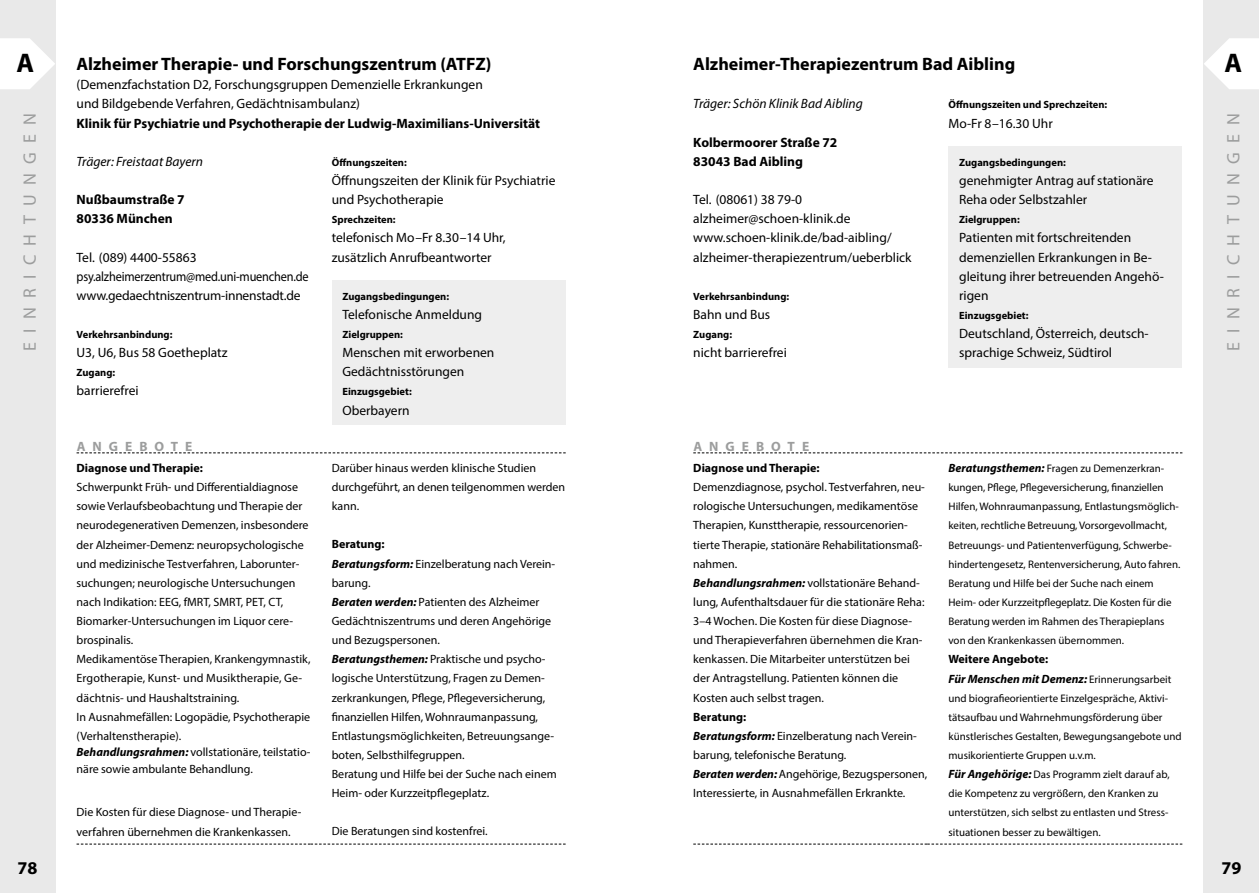
<style>
.page{position:relative;width:1259px;height:893px;background:#fff}
.page>*{position:absolute;margin:0;border:0;box-sizing:border-box;transform-origin:0 0}
.t1{font:700 27px "Myriad Pro";color:#000}
.t2{font:700 18px "Myriad Pro";color:#000}
.t3{font:18px "Myriad Pro";letter-spacing:.52em;color:#9c9d9d}
.t4{font:13.5px/19.2px "Myriad Pro";color:#000}
.t5{font:700 13.5px/19.2px "Myriad Pro";color:#000}
.t6{font:italic 13.5px "Myriad Pro";color:#000}
.t7{font:700 13.5px "Myriad Pro";letter-spacing:.52em;color:#9c9d9d}
.t8{font:12px/19.2px "Myriad Pro";color:#000}
.t9{font:italic 700 12px/19.2px "Myriad Pro";color:#000}
.t10{font:700 12px "Myriad Pro";color:#000}
.t11{font:10.95px/19.2px "Myriad Pro";color:#000}
.t12{font:700 10.5px "Myriad Pro";color:#000}
.s1{font-weight:700;font-style:italic}
.s2{font-weight:700}
.s3{font-weight:700;font-style:italic;font-size:12px}
.s4{font-style:normal}
.s5{font-weight:400;font-style:normal;font-size:10.95px}
</style>
<div class="page">
<div style="left:1203px;top:0;width:56px;height:893px;background:#e9e9e9"></div>
<svg style="left:1204px;top:38px;width:55px;height:51px"></svg>
<div style="left:0;top:0;width:55px;height:893px;background:#e9e9e9"></div>
<svg style="left:0;top:38px;width:55px;height:51px"></svg>
<div style="left:948px;top:147px;width:234px;height:221px;background:#eee"></div>
<svg style="left:693px;top:452px;width:489px;height:1px"></svg>
<svg style="left:693px;top:844px;width:489px;height:1px"></svg>
<div style="left:332px;top:281px;width:234px;height:144px;background:#eee"></div>
<svg style="left:77px;top:452px;width:489px;height:1px"></svg>
<svg style="left:77px;top:844px;width:489px;height:1px"></svg>
<h1 class="t1" style="left:17px;top:45px;width:19px">A</h1>
<h2 class="t3" style="left:19px;top:351px;width:240px;rotate:-90deg">EINRICHTUNGEN</h2>
<h2 class="t2" style="left:77px;top:52px;width:416px">Alzheimer Therapie- und Forschungszentrum (ATFZ)</h2>
<p class="t4" style="left:77px;top:75px;width:408px">(Demenzfachstation D2, Forschungsgruppen Demenzielle Erkrankungen und Bildgebende Verfahren, Gedächtnisambulanz)</p>
<p class="t5" style="left:77px;top:113px;width:465px">Klinik für Psychiatrie und Psychotherapie der Ludwig-Maximilians-Universität</p>
<p class="t6" style="left:77px;top:153px;width:128px">Träger: Freistaat Bayern</p>
<p class="t5" style="left:77px;top:190px;width:110px">Nußbaumstraße 7<br>80336 München</p>
<p class="t4" style="left:77px;top:247px;width:234px">Tel. (089) 4400-55863 psy.alzheimerzentrum@med.uni-muenchen.de www.gedaechtniszentrum-innenstadt.de</p>
<p class="t12" style="left:77px;top:328px;width:97px">Verkehrsanbindung:</p>
<p class="t4" style="left:77px;top:343px;width:152px">U3, U6, Bus 58 Goetheplatz</p>
<p class="t12" style="left:77px;top:366px;width:40px">Zugang:</p>
<p class="t4" style="left:77px;top:381px;width:64px">barrierefrei</p>
<p class="t12" style="left:332px;top:155px;width:77px">Öffnungszeiten:</p>
<p class="t4" style="left:332px;top:171px;width:225px">Öffnungszeiten der Klinik für Psychiatrie und Psychotherapie</p>
<p class="t12" style="left:332px;top:213px;width:65px">Sprechzeiten:</p>
<p class="t4" style="left:332px;top:228px;width:175px">telefonisch Mo–Fr 8.30–14 Uhr, zusätzlich Anrufbeantworter</p>
<p class="t12" style="left:342px;top:289px;width:108px">Zugangsbedingungen:</p>
<p class="t4" style="left:342px;top:305px;width:141px">Telefonische Anmeldung</p>
<p class="t12" style="left:342px;top:328px;width:62px">Zielgruppen:</p>
<p class="t4" style="left:342px;top:343px;width:154px">Menschen mit erworbenen<br>Gedächtnisstörungen</p>
<p class="t12" style="left:342px;top:385px;width:71px">Einzugsgebiet:</p>
<p class="t4" style="left:342px;top:400px;width:69px">Oberbayern</p>
<h2 class="t2" style="left:693px;top:52px;width:323px">Alzheimer-Therapiezentrum Bad Aibling</h2>
<p class="t6" style="left:693px;top:96px;width:171px">Träger: Schön Klinik Bad Aibling</p>
<p class="t5" style="left:693px;top:132px;width:146px">Kolbermoorer Straße 72<br>83043 Bad Aibling</p>
<p class="t4" style="left:693px;top:190px;width:220px">Tel. (08061) 38 79-0 alzheimer@schoen-klinik.de www.schoen-klinik.de/bad-aibling/ alzheimer-therapiezentrum/ueberblick</p>
<p class="t12" style="left:693px;top:289px;width:97px">Verkehrsanbindung:</p>
<p class="t4" style="left:693px;top:305px;width:78px">Bahn und Bus</p>
<p class="t12" style="left:693px;top:328px;width:40px">Zugang:</p>
<p class="t4" style="left:693px;top:343px;width:95px">nicht barrierefrei</p>
<p class="t12" style="left:948px;top:98px;width:160px">Öffnungszeiten und Sprechzeiten:</p>
<p class="t4" style="left:948px;top:113px;width:106px">Mo-Fr 8–16.30 Uhr</p>
<p class="t12" style="left:959px;top:155px;width:108px">Zugangsbedingungen:</p>
<p class="t4" style="left:959px;top:171px;width:196px">genehmigter Antrag auf stationäre<br>Reha oder Selbstzahler</p>
<p class="t12" style="left:959px;top:213px;width:62px">Zielgruppen:</p>
<p class="t4" style="left:959px;top:228px;width:206px">Patienten mit fortschreitenden demenziellen Erkrankungen in Be&shy;gleitung ihrer betreuenden Angehö&shy;rigen</p>
<p class="t12" style="left:959px;top:309px;width:71px">Einzugsgebiet:</p>
<p class="t4" style="left:959px;top:324px;width:190px">Deutschland, Österreich, deutsch&shy;sprachige Schweiz, Südtirol</p>
<h1 class="t1" style="left:1224px;top:45px;width:19px">A</h1>
<h2 class="t3" style="left:1222px;top:351px;width:240px;rotate:-90deg">EINRICHTUNGEN</h2>
<p class="t7" style="left:77px;top:438px;width:117px">ANGEBOTE</p>
<p class="t7" style="left:693px;top:438px;width:117px">ANGEBOTE</p>
<p class="t10" style="left:77px;top:460px;width:128px">Diagnose und Therapie:</p>
<p class="t8" style="left:77px;top:477px;width:235px">Schwerpunkt Früh- und Differentialdiagnose sowie Verlaufsbeobachtung und Therapie der neurodegenerativen Demenzen, insbesondere der Alzheimer-Demenz: neuropsychologische und medizinische Testverfahren, Laborunter&shy;suchungen; neurologische Untersuchungen nach Indikation: EEG, fMRT, SMRT, PET, CT, Biomarker-Untersuchungen im Liquor cere&shy;brospinalis.<br>Medikamentöse Therapien, Krankengymnastik, Ergotherapie, Kunst- und Musiktherapie, Ge&shy;dächtnis- und Haushaltstraining.<br>In Ausnahmefällen: Logopädie, Psychotherapie (Verhaltenstherapie).</p>
<p class="t8" style="left:77px;top:744px;width:235px;line-height:16.5px"><span class="s1">Behandlungsrahmen:</span> vollstationäre, teilstatio&shy;näre sowie ambulante Behandlung.</p>
<p class="t8" style="left:77px;top:802px;width:226px">Die Kosten für diese Diagnose- und Therapie&shy;verfahren übernehmen die Krankenkassen.</p>
<p class="t8" style="left:332px;top:458px;width:235px">Darüber hinaus werden klinische Studien durchgeführt, an denen teilgenommen werden kann.</p>
<p class="t8" style="left:332px;top:535px;width:226px"><span class="s2">Beratung:<br></span><span class="s1">Beratungsform:</span> Einzelberatung nach Verein&shy;barung.<br><span class="s1">Beraten werden:</span> Patienten des Alzheimer Gedächtniszentrums und deren Angehörige und Bezugspersonen.<br><span class="s1">Beratungsthemen:</span> Praktische und psycho&shy;logische Unterstützung, Fragen zu Demen&shy;zerkrankungen, Pflege, Pflegeversicherung, finanziellen Hilfen, Wohnraumanpassung, Entlastungsmöglichkeiten, Betreuungsange&shy;boten, Selbsthilfegruppen.<br>Beratung und Hilfe bei der Suche nach einem Heim- oder Kurzzeitpflegeplatz.</p>
<p class="t8" style="left:332px;top:822px;width:157px">Die Beratungen sind kostenfrei.</p>
<p class="t10" style="left:693px;top:460px;width:128px">Diagnose und Therapie:</p>
<p class="t8" style="left:693px;top:477px;width:233px">Demenzdiagnose, psychol. Testverfahren, neu&shy;rologische Untersuchungen, medikamentöse Therapien, Kunsttherapie, ressourcenorien&shy;tierte Therapie, stationäre Rehabilitationsmaß&shy;nahmen.<br><span class="s1">Behandlungsrahmen:</span> vollstationäre Behand&shy;lung, Aufenthaltsdauer für die stationäre Reha:<br>3–4 Wochen. Die Kosten für diese Diagnose&shy;und Therapieverfahren übernehmen die Kran&shy;kenkassen. Die Mitarbeiter unterstützen bei der Antragstellung. Patienten können die Kosten auch selbst tragen.</p>
<p class="t8" style="left:693px;top:707px;width:235px"><span class="s2">Beratung:<br></span><span class="s1">Beratungsform:</span> Einzelberatung nach Verein&shy;barung, telefonische Beratung.<br><span class="s1">Beraten werden:</span> Angehörige, Bezugspersonen, Interessierte, in Ausnahmefällen Erkrankte.</p>
<p class="t11" style="left:948px;top:459px;width:233px"><span class="s3">Beratungsthemen:</span> Fragen zu Demenzerkran&shy;kungen, Pflege, Pflegeversicherung, finanziellen Hilfen, Wohnraumanpassung, Entlastungsmöglich&shy;keiten, rechtliche Betreuung, Vorsorgevollmacht, Betreuungs- und Patientenverfügung, Schwerbe&shy;hindertengesetz, Rentenversicherung, Auto fahren.<br>Beratung und Hilfe bei der Suche nach einem Heim- oder Kurzzeitpflegeplatz. Die Kosten für die Beratung werden im Rahmen des Therapieplans von den Krankenkassen übernommen.</p>
<p class="t9" style="left:948px;top:649px;width:224px"><span class="s4">Weitere Angebote:<br></span>Für Menschen mit Demenz: <span class="s5">Erinnerungsarbeit</span></p>
<p class="t11" style="left:948px;top:688px;width:235px">und biografieorientierte Einzelgespräche, Aktivi&shy;tätsaufbau und Wahrnehmungsförderung über künstlerisches Gestalten, Bewegungsangebote und musikorientierte Gruppen u.v.m.<br><span class="s3">Für Angehörige:</span> Das Programm zielt darauf ab, die Kompetenz zu vergrößern, den Kranken zu unterstützen, sich selbst zu entlasten und Stress&shy;situationen besser zu bewältigen.</p>
<h2 class="t2" style="left:18px;top:856px;width:21px">78</h2>
<h2 class="t2" style="left:1221px;top:856px;width:21px">79</h2>
</div>
